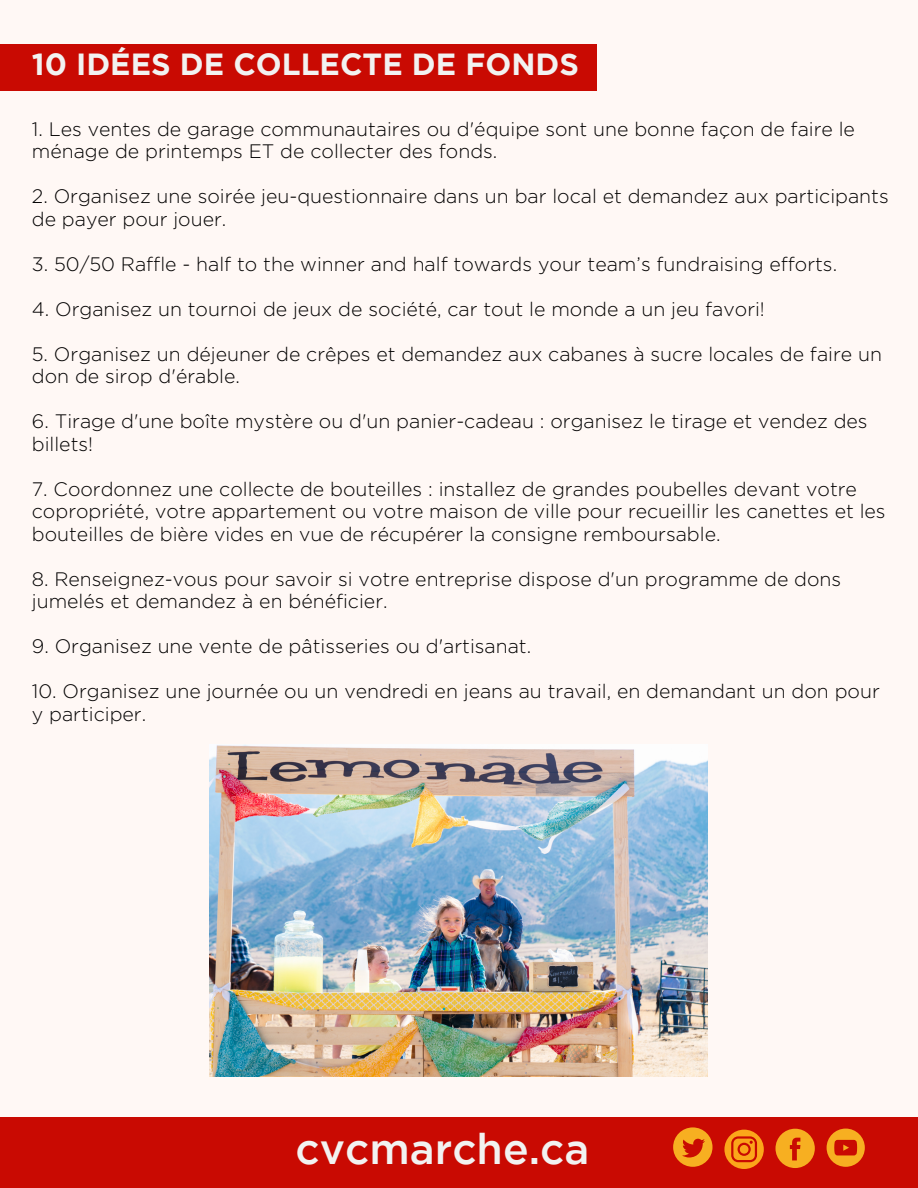
<style>
.page{position:relative;width:918px;height:1188px;background:#fff8f5}
.page>*{position:absolute;margin:0;border:0;box-sizing:border-box;transform-origin:0 0}
.t1{font:500 42.6px "Gotham";color:#f2f2f1}
.t2{font:700 30.45px "Gotham";color:#f2f2f1}
.t3{font:300 19.5px/22.5px "Gotham";color:#000}
</style>
<div class="page">
<div style="left:0;top:44px;width:597px;height:47px;background:#c90a02"></div>
<img style="left:210px;top:744px;width:498px;height:332px">
<div style="left:0;top:1117px;width:918px;height:71px;background:#c90a02"></div>
<svg style="left:673px;top:1127px;width:40px;height:40px"></svg>
<svg style="left:724px;top:1130px;width:40px;height:39px"></svg>
<svg style="left:776px;top:1129px;width:39px;height:39px"></svg>
<svg style="left:827px;top:1129px;width:38px;height:38px"></svg>
<h2 class="t2" style="left:32px;top:53px;width:549px">10 IDÉES DE COLLECTE DE FONDS</h2>
<p class="t3" style="left:32px;top:117px;width:825px">1. Les ventes de garage communautaires ou d'équipe sont une bonne façon de faire le ménage de printemps ET de collecter des fonds.</p>
<p class="t3" style="left:32px;top:185px;width:858px">2. Organisez une soirée jeu-questionnaire dans un bar local et demandez aux participants de payer pour jouer.</p>
<p class="t3" style="left:32px;top:252px;width:807px">3. 50/50 Raffle - half to the winner and half towards your team’s fundraising efforts.</p>
<p class="t3" style="left:32px;top:297px;width:735px">4. Organisez un tournoi de jeux de société, car tout le monde a un jeu favori!</p>
<p class="t3" style="left:32px;top:342px;width:852px">5. Organisez un déjeuner de crêpes et demandez aux cabanes à sucre locales de faire un don de sirop d'érable.</p>
<p class="t3" style="left:32px;top:410px;width:837px">6. Tirage d'une boîte mystère ou d'un panier-cadeau : organisez le tirage et vendez des billets!</p>
<p class="t3" style="left:32px;top:477px;width:855px">7. Coordonnez une collecte de bouteilles : installez de grandes poubelles devant votre copropriété, votre appartement ou votre maison de ville pour recueillir les canettes et les bouteilles de bière vides en vue de récupérer la consigne remboursable.</p>
<p class="t3" style="left:32px;top:567px;width:811px">8. Renseignez-vous pour savoir si votre entreprise dispose d'un programme de dons jumelés et demandez à en bénéficier.</p>
<p class="t3" style="left:32px;top:635px;width:501px">9. Organisez une vente de pâtisseries ou d'artisanat.</p>
<p class="t3" style="left:32px;top:680px;width:850px">10. Organisez une journée ou un vendredi en jeans au travail, en demandant un don pour y participer.</p>
<h1 class="t1" style="left:295px;top:1133px;width:295px">cvcmarche.ca</h1>
</div>
